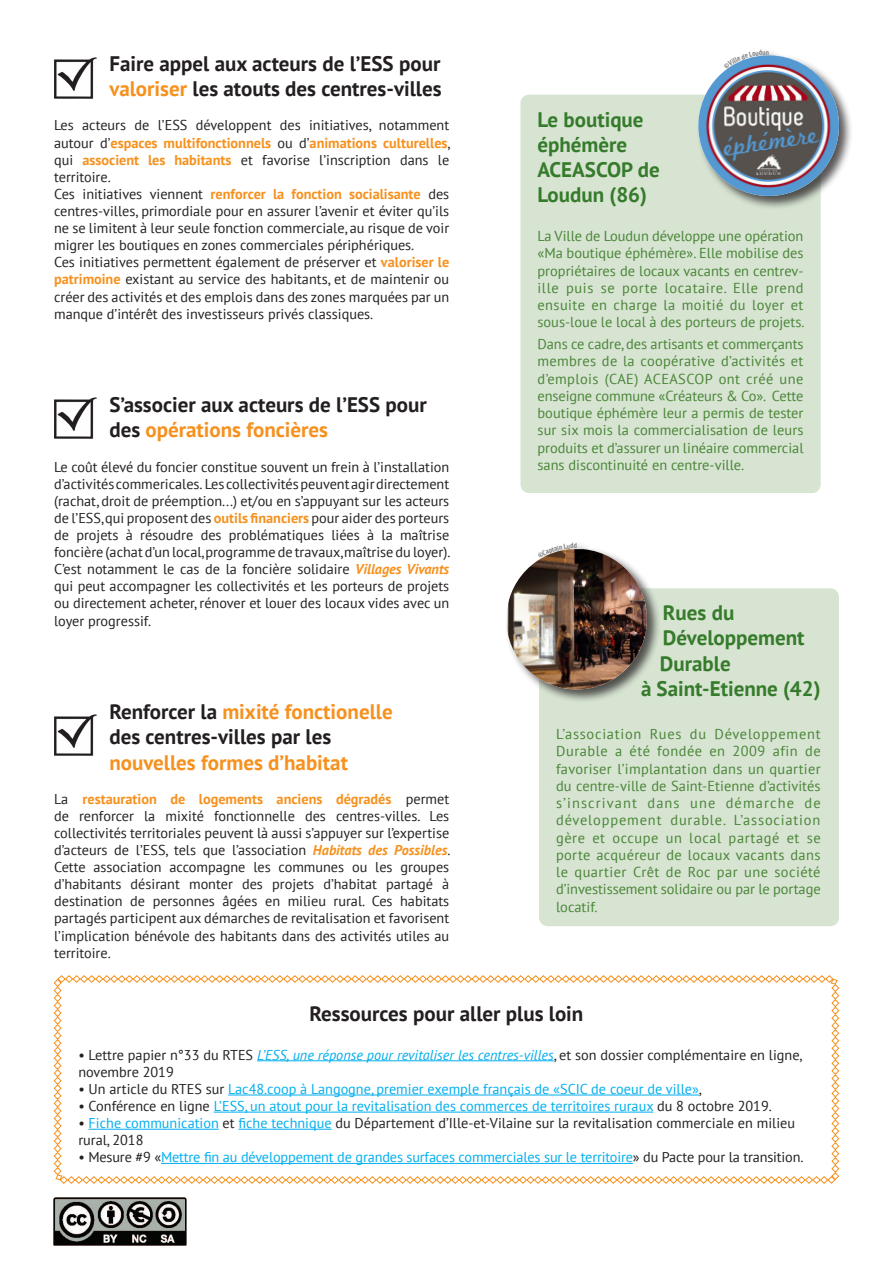
<style>
.page{position:relative;width:893px;height:1263px;background:#fff}
.page>*{position:absolute;margin:0;border:0;box-sizing:border-box;transform-origin:0 0}
.t1{font:700 21px/25.2px "PT Sans";color:#231f20}
.t2{font:700 21px/25.2px "PT Sans";color:#357b2b}
.t3{font:700 21px/25.2px "PT Sans";color:#f6911e}
.Texte_courant{font:14.4px/17.2px "PT Sans";color:#498537;text-align:justify}
.t4{font:14.25px/17.1px "PT Sans";color:#231f20;text-align:justify}
.t5{font:14.25px "PT Sans";color:#00aeef}
.s1{color:#f6911e}
.s2{font-weight:700;color:#f6911e}
.s3{font-weight:700;font-style:italic;color:#f6911e}
.s4{color:#231f20}
.s5{font-style:italic;color:#00aeef}
.s6{color:#00aeef}
</style>
<div class="page">
<svg style="left:53px;top:975px;width:787px;height:209px"></svg>
<img style="left:54px;top:1198px;width:133px;height:47px">
<img style="left:54px;top:57px;width:43px;height:42px">
<img style="left:54px;top:397px;width:43px;height:42px">
<img style="left:54px;top:714px;width:43px;height:42px">
<div style="left:520px;top:95px;width:301px;height:398px;background:#d7e4d2;border-radius:9px"></div>
<div style="left:696px;top:49px;width:157px;height:161px;background:#231f20;opacity:.75"></div>
<div style="left:539px;top:588px;width:300px;height:338px;background:#d7e4d2;border-radius:9px"></div>
<div style="left:504px;top:541px;width:157px;height:162px;background:#231f20;opacity:.75"></div>
<svg style="left:689px;top:49px;width:160px;height:157px"></svg>
<img style="left:504px;top:541px;width:153px;height:158px">
<p class="t1" style="left:109px;top:51px;width:334px">Faire appel aux acteurs de l’ESS pour <span class="s1">valoriser</span> les atouts des centres-villes</p>
<p class="t4" style="left:54px;top:117px;width:398px">Les acteurs de l’ESS développent des initiatives, notamment autour d’<span class="s2">espaces multifonctionnels</span> ou d’<span class="s2">animations culturelles</span>, qui <span class="s2">associent les habitants</span> et favorise l’inscription dans le territoire.</p>
<p class="t4" style="left:54px;top:185px;width:397px">Ces initiatives viennent <span class="s2">renforcer la fonction socialisante</span> des centres-villes, primordiale pour en assurer l’avenir et éviter qu’ils ne se limitent à leur seule fonction commerciale, au risque de voir migrer les boutiques en zones commerciales périphériques.</p>
<p class="t4" style="left:54px;top:253px;width:397px">Ces initiatives permettent également de préserver et <span class="s2">valoriser le patrimoine</span> existant au service des habitants, et de maintenir ou créer des activités et des emplois dans des zones marquées par un manque d’intérêt des investisseurs privés classiques.</p>
<p class="t1" style="left:109px;top:392px;width:319px">S’associer aux acteurs de l’ESS pour des <span class="s1">opérations foncières</span></p>
<p class="t4" style="left:54px;top:458px;width:398px">Le coût élevé du foncier constitue souvent un frein à l’installation d’activités commericales. Les collectivités peuvent agir directement (rachat, droit de préemption...) et/ou en s’appuyant sur les acteurs de l’ESS, qui proposent des <span class="s2">outils financiers</span> pour aider des porteurs de projets à résoudre des problématiques liées à la maîtrise foncière (achat d’un local, programme de travaux, maîtrise du loyer).<br>C’est notamment le cas de la foncière solidaire <span class="s3">Villages Vivants </span>qui peut accompagner les collectivités et les porteurs de projets ou directement acheter, rénover et louer des locaux vides avec un loyer progressif.</p>
<p class="t3" style="left:109px;top:699px;width:285px"><span class="s4">Renforcer la</span> mixité fonctionelle <span class="s4">des centres-villes par les </span>nouvelles formes d’habitat</p>
<p class="t4" style="left:54px;top:790px;width:398px">La <span class="s2">restauration de logements anciens dégradés</span> permet de renforcer la mixité fonctionnelle des centres-villes. Les collectivités territoriales peuvent là aussi s’appuyer sur l’expertise d’acteurs de l’ESS, tels que l’association <span class="s3">Habitats des Possibles</span>.<br>Cette association accompagne les communes ou les groupes d’habitants désirant monter des projets d’habitat partagé à destination de personnes âgées en milieu rural. Ces habitats partagés participent aux démarches de revitalisation et favorisent l’implication bénévole des habitants dans des activités utiles au territoire.</p>
<p class="t2" style="left:537px;top:106px;width:124px">Le boutique éphémère<br>ACEASCOP de<br>Loudun (86)</p>
<p class="Texte_courant" style="left:537px;top:227px;width:269px">La Ville de Loudun développe une opération «Ma boutique éphémère». Elle mobilise des propriétaires de locaux vacants en centrev&shy;ille puis se porte locataire. Elle prend ensuite en charge la moitié du loyer et sous-loue le local à des porteurs de projets.</p>
<p class="Texte_courant" style="left:537px;top:335px;width:268px">Dans ce cadre, des artisants et commerçants membres de la coopérative d’activités et d’emplois (CAE) ACEASCOP ont créé une enseigne commune «Créateurs &amp; Co». Cette boutique éphémère leur a permis de tester sur six mois la commercialisation de leurs produits et d’assurer un linéaire commercial sans discontinuité en centre-ville.</p>
<p class="t2" style="left:663px;top:600px;width:73px">Rues du</p>
<p class="t2" style="left:663px;top:625px;width:143px">Développement</p>
<p class="t2" style="left:660px;top:650px;width:72px">Durable</p>
<p class="t2" style="left:641px;top:675px;width:181px">à Saint-Etienne (42)</p>
<p class="Texte_courant" style="left:556px;top:725px;width:266px">L’association Rues du Développement Durable a été fondée en 2009 afin de favoriser l’implantation dans un quartier du centre-ville de Saint-Etienne d’activités s’inscrivant dans une démarche de développement durable. L’association gère et occupe un local partagé et se porte acquéreur de locaux vacants dans le quartier Crêt de Roc par une société d’investissement solidaire ou par le portage locatif.</p>
<p class="t1" style="left:310px;top:1001px;width:275px">Ressources pour aller plus loin</p>
<p class="t4" style="left:78px;top:1046px;width:725px">• Lettre papier n°33 du RTES <span class="s5">L’ESS, une réponse pour revitaliser les centres-villes</span>, et son dossier complémentaire en ligne,</p>
<p class="t4" style="left:78px;top:1063px;width:97px">novembre 2019</p>
<p class="t5" style="left:78px;top:1080px;width:625px"><span class="s4">• Un article du RTES sur</span> Lac48.coop à Langogne, premier exemple français de «SCIC de coeur de ville»<span class="s4">,</span></p>
<p class="t5" style="left:78px;top:1097px;width:695px"><span class="s4">• Conférence en ligne</span> L’ESS, un atout pour la revitalisation des commerces de territoires ruraux <span class="s4">du 8 octobre 2019.</span></p>
<p class="t4" style="left:78px;top:1114px;width:718px">• <span class="s6">Fiche communication</span> et <span class="s6">fiche technique</span> du Département d’Ille-et-Vilaine sur la revitalisation commerciale en milieu rural, 2018</p>
<p class="t5" style="left:78px;top:1148px;width:727px"><span class="s4">• Mesure #9 «</span>Mettre fin au développement de grandes surfaces commerciales sur le territoire<span class="s4">» du Pacte pour la transition.</span></p>
</div>
